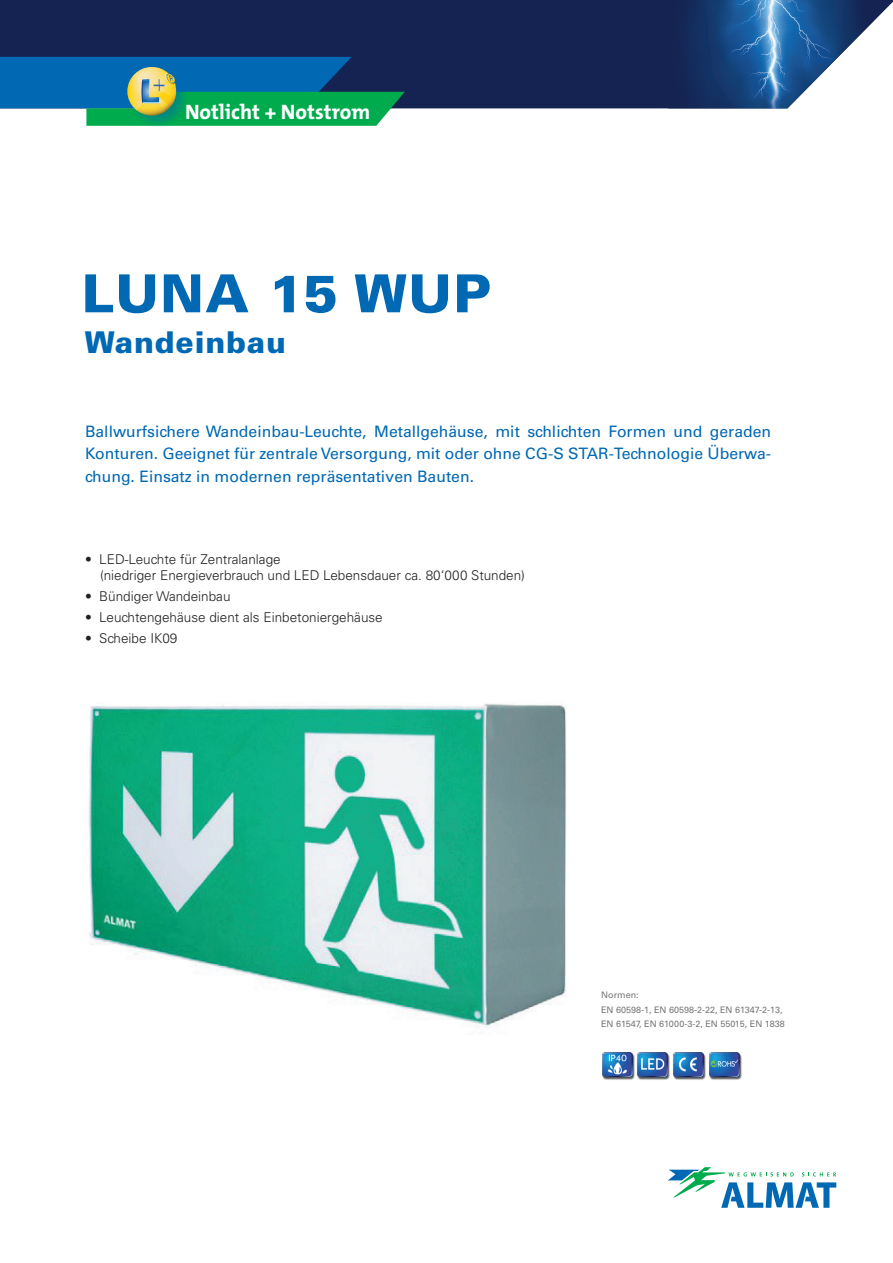
<style>
.page{position:relative;width:893px;height:1263px;background:#fff}
.page>*{position:absolute;margin:0;border:0;box-sizing:border-box;transform-origin:0 0}
.t1{font:900 52.5px "Univers LT Std";letter-spacing:.025em;color:#0168b3}
.t2{font:900 30px "Univers LT Std";letter-spacing:.025em;color:#0168b3}
.t3{font:700 21px "The Mix Office LF";color:#fff}
.t4{font:15.75px/22.5px "Univers LT Std";color:#0168b3;text-align:justify}
.t5{font:300 13.5px/16.5px "Univers LT Std";color:#231f20}
.t6{font:9px/13.5px "Univers LT Std";color:#757679}
</style>
<div class="page">
<div style="left:0;top:0;width:893px;height:108px;background:#142352"></div>
<img style="left:668px;top:0;width:209px;height:108px">
<svg style="left:0;top:57px;width:405px;height:69px;background:#17828f"></svg>
<div style="left:125px;top:65px;width:65px;height:65px;background:#0168b3;opacity:.5"></div>
<img style="left:127px;top:67px;width:49px;height:49px">
<svg style="left:668px;top:1167px;width:168px;height:41px"></svg>
<img style="left:89px;top:703px;width:478px;height:330px">
<img style="left:602px;top:1053px;width:33px;height:27px">
<img style="left:637px;top:1053px;width:33px;height:27px">
<img style="left:673px;top:1053px;width:33px;height:27px">
<img style="left:709px;top:1053px;width:33px;height:27px">
<h3 class="t3" style="left:185px;top:98px;width:187px">Notlicht + Notstrom</h3>
<h1 class="t1" style="left:82px;top:260px;width:411px">LUNA 15 WUP</h1>
<h2 class="t2" style="left:85px;top:323px;width:203px">Wandeinbau</h2>
<p class="t4" style="left:85px;top:420px;width:688px">Ballwurfsichere Wandeinbau-Leuchte, Metallgehäuse, mit schlichten Formen und geraden Konturen. Geeignet für zentrale Versorgung, mit oder ohne CG-S STAR-Technologie Überwa&shy;chung. Einsatz in modernen repräsentativen Bauten.</p>
<p class="t5" style="left:100px;top:551px;width:426px;text-indent:-15px">• LED-Leuchte für Zentralanlage<br>(niedriger Energieverbrauch und LED Lebensdauer ca. 80‘000 Stunden)</p>
<p class="t5" style="left:85px;top:588px;width:147px">• Bündiger Wandeinbau</p>
<p class="t5" style="left:85px;top:609px;width:299px">• Leuchtengehäuse dient als Einbetoniergehäuse</p>
<p class="t5" style="left:85px;top:630px;width:94px">• Scheibe IK09</p>
<p class="t6" style="left:601px;top:988px;width:39px">Normen:</p>
<p class="t6" style="left:601px;top:1003px;width:185px">EN 60598-1, EN 60598-2-22, EN 61347-2-13,<br>EN 61547, EN 61000-3-2, EN 55015, EN 1838</p>
</div>
